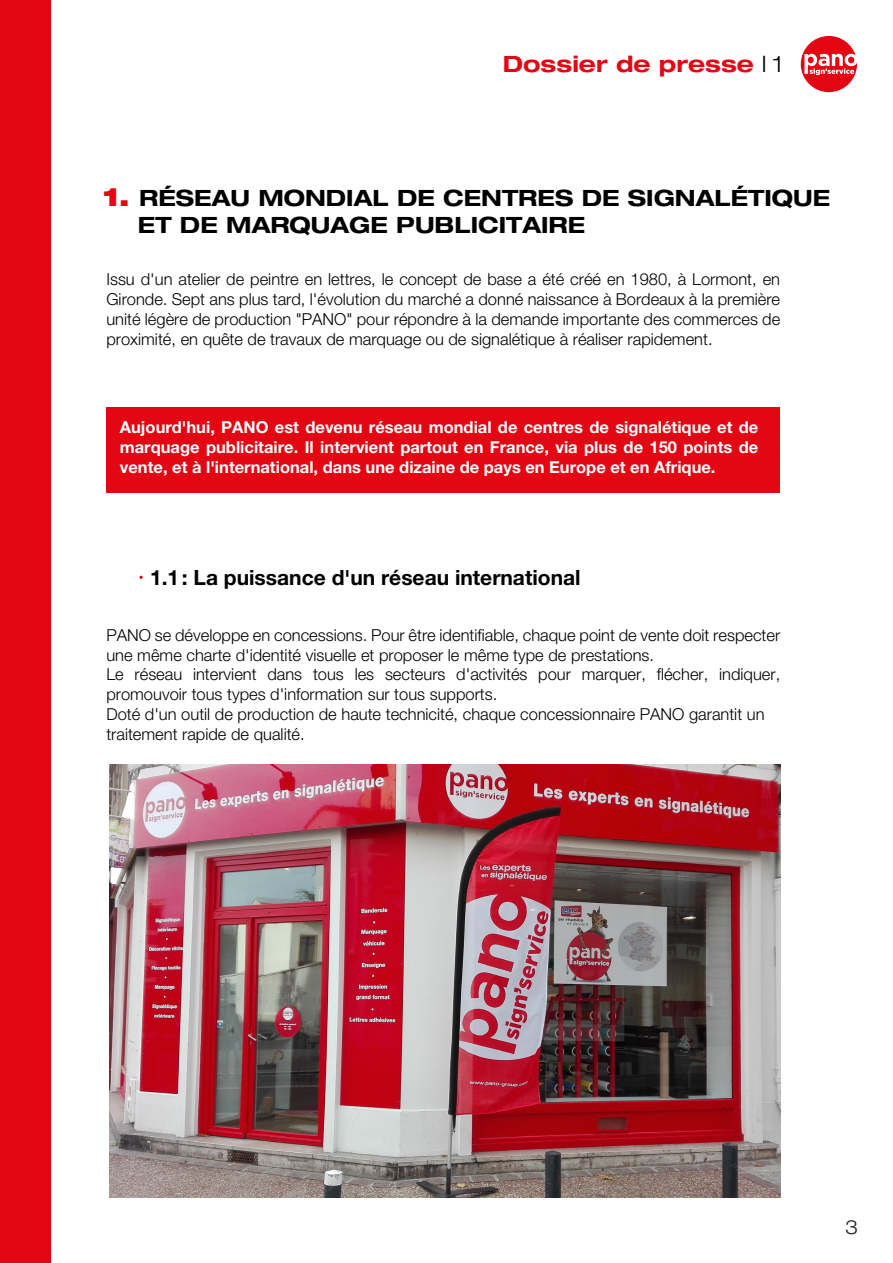
<style>
.page{position:relative;width:893px;height:1263px;background:#fff}
.page>*{position:absolute;margin:0;border:0;box-sizing:border-box;transform-origin:0 0}
.t1{font:700 expanded 22.5px/27px "Helvetica Neue LT Std";color:#000}
.t2{font:700 expanded 22.5px "Helvetica Neue";color:#e30613}
.t3{font:700 21px "Helvetica Neue LT Std";color:#000}
.t4{font:300 expanded 19.5px "Helvetica Neue LT Std";color:#231f20}
.t5{font:300 16.5px/19.8px "Helvetica Neue LT Std";color:#000;text-align:justify}
.t6{font:700 16.5px/19.8px "Helvetica Neue LT Std";color:#fff;text-align:justify}
.s1{font-family:"Helvetica Neue LT Std";font-weight:300;color:#030303}
.s2{font-weight:900;font-size:25.5px;color:#e30613}
.s3{font-weight:300;font-size:24px;color:#a41620}
</style>
<div class="page">
<div style="left:106px;top:408px;width:674px;height:85px;background:#e30613"></div>
<img style="left:109px;top:765px;width:671px;height:433px">
<svg style="left:801px;top:36px;width:56px;height:56px"></svg>
<div style="left:0;top:0;width:50px;height:1263px;background:#e30613"></div>
<h1 class="t2" style="left:503px;top:50px;width:281px">Dossier de presse <span class="s1">l 1</span></h1>
<h1 class="t1" style="left:138px;top:184px;width:694px;text-indent:-36px"><span class="s2">1.</span> RÉSEAU MONDIAL DE CENTRES DE SIGNALÉTIQUE<br>ET DE MARQUAGE PUBLICITAIRE</h1>
<p class="t5" style="left:106px;top:269px;width:675px">Issu d'un atelier de peintre en lettres, le concept de base a été créé en 1980, à Lormont, en Gironde. Sept ans plus tard, l'évolution du marché a donné naissance à Bordeaux à la première unité légère de production "PANO" pour répondre à la demande importante des commerces de proximité, en quête de travaux de marquage ou de signalétique à réaliser rapidement.</p>
<p class="t6" style="left:120px;top:417px;width:640px">Aujourd'hui, PANO est devenu réseau mondial de centres de signalétique et de marquage publicitaire. Il intervient partout en France, via plus de 150 points de vente, et à l'international, dans une dizaine de pays en Europe et en Afrique.</p>
<p class="t3" style="left:138px;top:564px;width:444px"><span class="s3">·</span> 1.1 : La puissance d'un réseau international</p>
<p class="t5" style="left:106px;top:625px;width:675px;text-align:left">PANO se développe en concessions. Pour être identifiable, chaque point de vente doit respecter une même charte d'identité visuelle et proposer le même type de prestations.<br>Le réseau intervient dans tous les secteurs d'activités pour marquer, flécher, indiquer, promouvoir tous types d'information sur tous supports.<br>Doté d'un outil de production de haute technicité, chaque concessionnaire PANO garantit un traitement rapide de qualité.</p>
<p class="t4" style="left:845px;top:1216px;width:15px">3</p>
</div>
